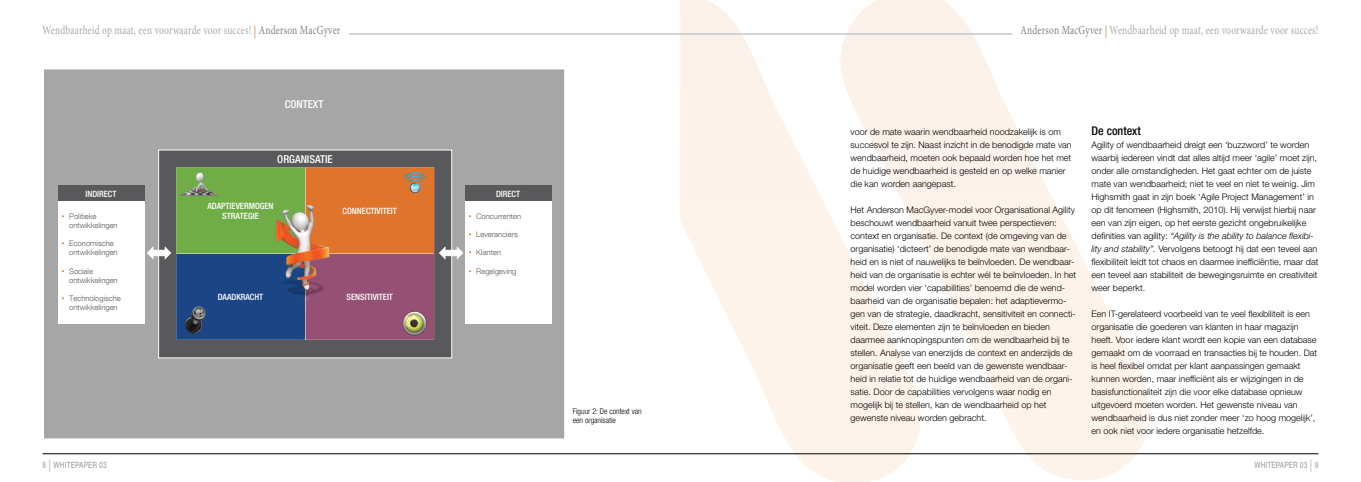
<style>
.page{position:relative;width:1361px;height:482px;background:#fff}
.page>*{position:absolute;margin:0;border:0;box-sizing:border-box;transform-origin:0 0}
.t1{font:12.4px "Minion Pro";letter-spacing:.02em;color:#a7a9ac;scale:.76 1}
.t2{font:500 condensed 12px "Helvetica Neue LT Std";color:#000}
.t3{font:500 condensed 10.9px "Helvetica Neue LT Com";color:#fff}
.t4{font:300 9px/13px "Helvetica Neue LT Std";color:#000}
.t5{font:500 condensed 8.7px/10.4px "Helvetica Neue LT Com";color:#fff;text-align:center}
.t6{font:500 8.7px "Helvetica Neue LT Std";color:#a7a9ac;scale:.76 1}
.t7{font:300 condensed 8px/9px "Helvetica Neue LT Std";color:#000}
.t8{font:300 7.6px/9.1px "Helvetica Neue LT Com";color:#59595b}
.s1{color:#de722a}
.s2{color:#808285}
.s3{font-family:"Arial";font-weight:400;color:#e0742b}
.s4{font-style:italic}
.s5{font-family:"Minion Pro";font-weight:400;font-size:12.4px}
</style>
<div class="page">
<svg style="left:680px;top:0;width:159px;height:482px"></svg>
<svg style="left:839px;top:0;width:312px;height:482px"></svg>
<hr style="left:43px;top:33px;width:969px;height:2px;background:#d1d3d4">
<hr style="left:43px;top:453px;width:1275px;height:1px;background:#000">
<div style="left:43px;top:27px;width:306px;height:12px;background:#fff"></div>
<div style="left:44px;top:69px;width:521px;height:370px;background:#a7a6a6"></div>
<div style="left:159px;top:150px;width:293px;height:208px;background:#59595b"></div>
<div style="left:158px;top:150px;width:294px;height:208px;border:1px solid #fff"></div>
<div style="left:177px;top:254px;width:127px;height:85px;background:#1b4585"></div>
<div style="left:176px;top:254px;width:129px;height:86px;border:1px solid #1b4585"></div>
<div style="left:177px;top:168px;width:127px;height:85px;background:#71ad46"></div>
<div style="left:176px;top:168px;width:129px;height:85px;border:1px solid #71ad46"></div>
<div style="left:306px;top:254px;width:128px;height:85px;background:#965073"></div>
<div style="left:306px;top:254px;width:128px;height:86px;border:1px solid #965073"></div>
<div style="left:306px;top:168px;width:128px;height:85px;background:#e0742b"></div>
<div style="left:465px;top:200px;width:86px;height:123px;background:#fff"></div>
<div style="left:465px;top:185px;width:86px;height:15px;background:#59595b"></div>
<div style="left:58px;top:200px;width:86px;height:124px;background:#fff"></div>
<div style="left:58px;top:185px;width:86px;height:15px;background:#59595b"></div>
<svg style="left:439px;top:246px;width:24px;height:14px"></svg>
<svg style="left:147px;top:246px;width:24px;height:14px"></svg>
<img style="left:180px;top:172px;width:37px;height:23px">
<img style="left:184px;top:306px;width:22px;height:28px">
<img style="left:404px;top:172px;width:23px;height:21px">
<img style="left:400px;top:311px;width:31px;height:29px">
<img style="left:269px;top:204px;width:64px;height:103px">
<h1 class="t1" style="left:43px;top:22px;width:393px">Wendbaarheid op maat, een voorwaarde voor succes! <span class="s1">|</span> <span class="s2">Anderson MacGyver</span></h1>
<h1 class="t1" style="left:1020px;top:22px;width:393px"><span class="s2">Anderson MacGyver</span> <span class="s1">|</span> Wendbaarheid op maat, een voorwaarde voor succes!</h1>
<p class="t5" style="left:85px;top:188px;width:33px">INDIRECT</p>
<p class="t8" style="left:69px;top:211px;width:50px;text-indent:-7px"><span class="s3">•</span> Politieke ontwikkelingen</p>
<p class="t8" style="left:69px;top:239px;width:50px;text-indent:-7px"><span class="s3">•</span> Economische ontwikkelingen</p>
<p class="t8" style="left:69px;top:266px;width:50px;text-indent:-7px"><span class="s3">•</span> Sociale ontwikkelingen</p>
<p class="t8" style="left:62px;top:294px;width:60px;text-align:center"><span class="s3">•</span> Technologische ontwikkelingen</p>
<p class="t3" style="left:285px;top:97px;width:40px">CONTEXT</p>
<p class="t3" style="left:277px;top:152px;width:57px">ORGANISATIE</p>
<p class="t5" style="left:207px;top:200px;width:68px">ADAPTIEVERMOGEN<br>STRATEGIE</p>
<p class="t5" style="left:343px;top:205px;width:56px">CONNECTIVITEIT</p>
<p class="t5" style="left:218px;top:292px;width:47px">DAADKRACHT</p>
<p class="t5" style="left:346px;top:292px;width:48px">SENSITIVITEIT</p>
<p class="t5" style="left:496px;top:188px;width:26px">DIRECT</p>
<p class="t8" style="left:469px;top:211px;width:54px"><span class="s3">•</span> Concurrenten</p>
<p class="t8" style="left:469px;top:230px;width:50px"><span class="s3">•</span> Leveranciers</p>
<p class="t8" style="left:469px;top:248px;width:34px"><span class="s3">•</span> Klanten</p>
<p class="t8" style="left:469px;top:266px;width:49px"><span class="s3">•</span> Regelgeving</p>
<p class="t7" style="left:573px;top:406px;width:70px">Figuur 2: De context van een organisatie</p>
<p class="t4" style="left:850px;top:125px;width:223px">voor de mate waarin wendbaarheid noodzakelijk is om succesvol te zijn. Naast inzicht in de benodigde mate van wendbaarheid, moeten ook bepaald worden hoe het met de huidige wendbaarheid is gesteld en op welke manier die kan worden aangepast.</p>
<p class="t4" style="left:850px;top:203px;width:227px">Het Anderson MacGyver-model voor Organisational Agility beschouwt wendbaarheid vanuit twee perspectieven: context en organisatie. De context (de omgeving van de organisatie) ‘dicteert’ de benodigde mate van wendbaar&shy;heid en is niet of nauwelijks te beïnvloeden. De wendbaar&shy;heid van de organisatie is echter wél te beïnvloeden. In het model worden vier ‘capabilities’ benoemd die de wend&shy;baarheid van de organisatie bepalen: het adaptievermo&shy;gen van de strategie, daadkracht, sensitiviteit en connecti&shy;viteit. Deze elementen zijn te beïnvloeden en bieden daarmee aanknopingspunten om de wendbaarheid bij te stellen. Analyse van enerzijds de context en anderzijds de organisatie geeft een beeld van de gewenste wendbaar&shy;heid in relatie tot de huidige wendbaarheid van de organi&shy;satie. Door de capabilities vervolgens waar nodig en mogelijk bij te stellen, kan de wendbaarheid op het gewenste niveau worden gebracht.</p>
<h2 class="t2" style="left:1091px;top:123px;width:51px">De context</h2>
<p class="t4" style="left:1091px;top:138px;width:228px">Agility of wendbaarheid dreigt een ‘buzzword’ te worden waarbij iedereen vindt dat alles altijd meer ‘agile’ moet zijn, onder alle omstandigheden. Het gaat echter om de juiste mate van wendbaarheid; niet te veel en niet te weinig. Jim Highsmith gaat in zijn boek ‘Agile Project Management’ in op dit fenomeen (Highsmith, 2010). Hij verwijst hierbij naar een van zijn eigen, op het eerste gezicht ongebruikelijke definities van agility: <span class="s4">“Agility is the ability to balance flexibi&shy;lity and stability”.</span> Vervolgens betoogt hij dat een teveel aan flexibiliteit leidt tot chaos en daarmee inefficiëntie, maar dat een teveel aan stabiliteit de bewegingsruimte en creativiteit weer beperkt.</p>
<p class="t4" style="left:1091px;top:307px;width:227px">Een IT-gerelateerd voorbeeld van te veel flexibiliteit is een organisatie die goederen van klanten in haar magazijn heeft. Voor iedere klant wordt een kopie van een database gemaakt om de voorraad en transacties bij te houden. Dat is heel flexibel omdat per klant aanpassingen gemaakt kunnen worden, maar inefficiënt als er wijzigingen in de basisfunctionaliteit zijn die voor elke database opnieuw uitgevoerd moeten worden. Het gewenste niveau van wendbaarheid is dus niet zonder meer ‘zo hoog mogelijk’, en ook niet voor iedere organisatie hetzelfde.</p>
<p class="t6" style="left:43px;top:460px;width:22px">8<span class="s5">|</span>WHITEPAPER</p>
<p class="t6" style="left:99px;top:460px;width:11px">03</p>
<p class="t6" style="left:1254px;top:460px;width:7px">WHITEPAPER</p>
<p class="t6" style="left:1300px;top:460px;width:26px">03<span class="s5">|</span>9</p>
</div>
